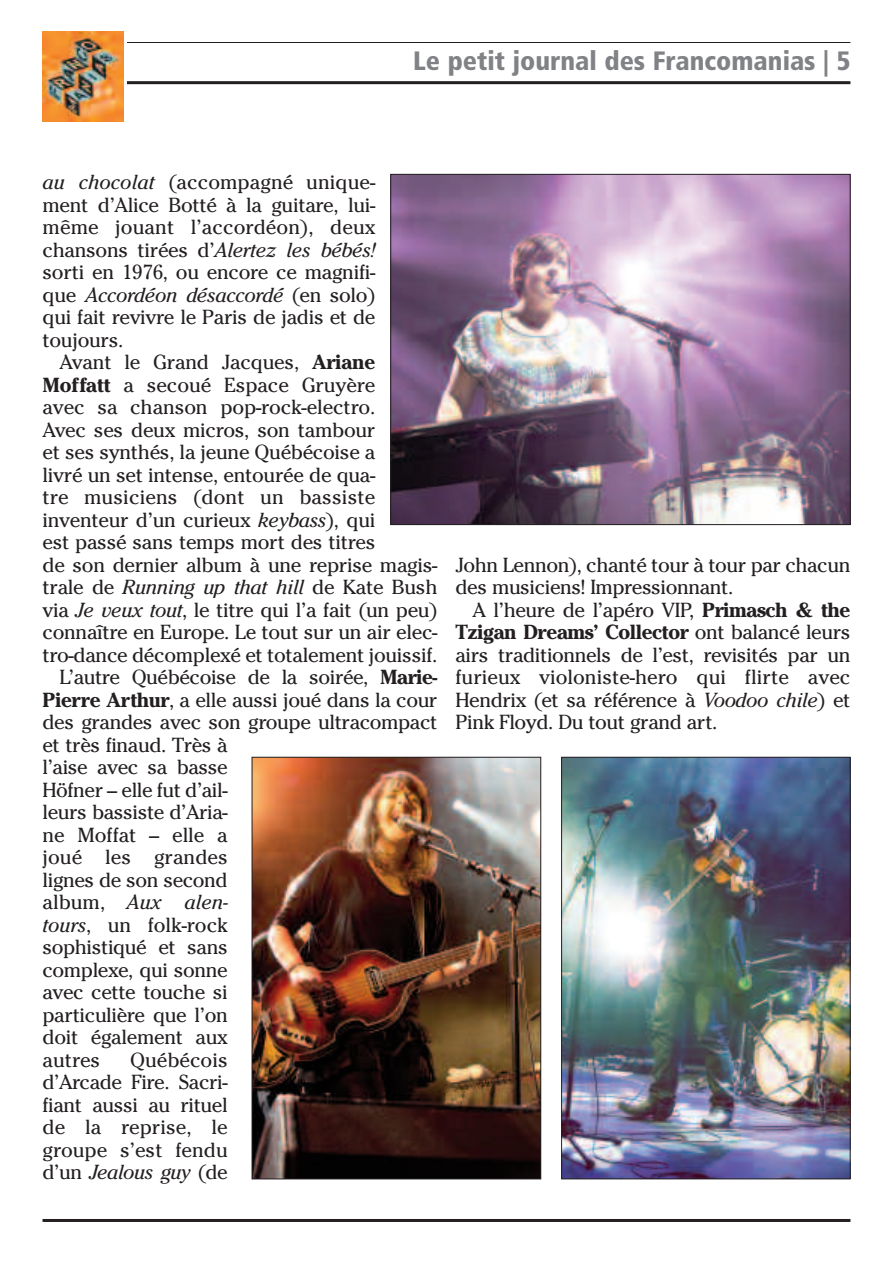
<style>
.page{position:relative;width:893px;height:1263px;background:#fff}
.page>*{position:absolute;margin:0;border:0;box-sizing:border-box;transform-origin:0 0}
.t1{font:900 condensed 26.55px "Frutiger";color:#808285}
.t2{font:20.25px/22.5px "Cheltenham";letter-spacing:-.015em;color:#231f20;text-align:justify}
.t3{font:20.25px "Cheltenham";letter-spacing:.005em;color:#231f20}
.t4{font:italic 20.25px "Cheltenham";color:#231f20}
.s1{font-style:italic}
.s2{font-weight:700}
.s3{font-style:normal}
</style>
<div class="page">
<hr style="left:45px;top:42px;width:805px;height:1px;background:#231f20">
<hr style="left:45px;top:81px;width:805px;height:3px;background:#231f20">
<hr style="left:43px;top:1219px;width:807px;height:3px;background:#231f20">
<div style="left:43px;top:30px;width:84px;height:96px;background:linear-gradient(to right,#fff,#fff)"></div>
<img style="left:43px;top:31px;width:81px;height:90px">
<img style="left:563px;top:759px;width:285px;height:418px">
<div style="left:561px;top:757px;width:289px;height:422px;border:1px solid #231f20"></div>
<img style="left:392px;top:176px;width:456px;height:347px">
<img style="left:254px;top:759px;width:285px;height:418px">
<div style="left:252px;top:757px;width:289px;height:422px;border:1px solid #231f20"></div>
<h1 class="t1" style="left:413px;top:50px;width:439px">Le petit journal des Francomanias | 5</h1>
<p class="t2" style="left:43px;top:171px;width:334px"><span class="s1">au chocolat</span> (accompagné unique&shy;ment d’Alice Botté à la guitare, lui&shy;même jouant l’accordéon), deux chansons tirées d’<span class="s1">Alertez les bébés! </span>sorti en 1976, ou encore ce magnifi&shy;que <span class="s1">Accordéon désaccordé</span> (en solo) qui fait revivre le Paris de jadis et de toujours.</p>
<p class="t2" style="left:60px;top:351px;width:317px">Avant le Grand Jacques, <span class="s2">Ariane</span></p>
<p class="t2" style="left:43px;top:373px;width:334px"><span class="s2">Moffatt</span> a secoué Espace Gruyère</p>
<p class="t2" style="left:43px;top:396px;width:334px">avec sa chanson pop-rock-electro.</p>
<p class="t2" style="left:43px;top:418px;width:334px">Avec ses deux micros, son tambour</p>
<p class="t2" style="left:43px;top:441px;width:334px">et ses synthés, la jeune Québécoise a</p>
<p class="t2" style="left:43px;top:463px;width:334px">livré un set intense, entourée de qua-</p>
<p class="t3" style="left:43px;top:485px;width:334px">tre musiciens (dont un bassiste</p>
<p class="t2" style="left:43px;top:508px;width:334px">inventeur d’un curieux <span class="s1">keybass</span>), qui</p>
<p class="t2" style="left:43px;top:531px;width:334px">est passé sans temps mort des titres</p>
<p class="t2" style="left:43px;top:553px;width:396px">de son dernier album à une reprise magis-</p>
<p class="t2" style="left:43px;top:576px;width:396px">trale de <span class="s1">Running up that hill</span> de Kate Bush</p>
<p class="t2" style="left:43px;top:598px;width:396px">via <span class="s1">Je veux tout</span>, le titre qui l’a fait (un peu)</p>
<p class="t2" style="left:43px;top:621px;width:396px">connaître en Europe. Le tout sur un air elec-</p>
<p class="t2" style="left:43px;top:643px;width:396px">tro-dance décomplexé et totalement jouissif.</p>
<p class="t2" style="left:60px;top:666px;width:379px">L’autre Québécoise de la soirée, <span class="s2">Marie-</span></p>
<p class="t2" style="left:43px;top:688px;width:396px"><span class="s2">Pierre Arthur</span>, a elle aussi joué dans la cour</p>
<p class="t2" style="left:43px;top:711px;width:396px">des grandes avec son groupe ultracompact</p>
<p class="t2" style="left:43px;top:733px;width:187px">et très finaud. Très à</p>
<p class="t2" style="left:43px;top:756px;width:187px">l’aise avec sa basse</p>
<p class="t2" style="left:43px;top:778px;width:187px">Höfner – elle fut d’ail-</p>
<p class="t2" style="left:43px;top:801px;width:187px">leurs bassiste d’Aria-</p>
<p class="t2" style="left:43px;top:823px;width:187px">ne Moffat – elle a</p>
<p class="t2" style="left:43px;top:846px;width:187px">joué les grandes</p>
<p class="t2" style="left:43px;top:868px;width:187px">lignes de son second</p>
<p class="t4" style="left:43px;top:895px;width:187px"><span class="s3">album,</span> Aux alen-</p>
<p class="t2" style="left:43px;top:913px;width:187px"><span class="s1">tours</span>, un folk-rock</p>
<p class="t2" style="left:43px;top:936px;width:187px">sophistiqué et sans</p>
<p class="t2" style="left:43px;top:958px;width:187px">complexe, qui sonne</p>
<p class="t2" style="left:43px;top:981px;width:187px">avec cette touche si</p>
<p class="t2" style="left:43px;top:1003px;width:187px">particulière que l’on</p>
<p class="t2" style="left:43px;top:1026px;width:187px">doit également aux</p>
<p class="t2" style="left:43px;top:1048px;width:59px">autres</p>
<p class="t2" style="left:43px;top:1048px;width:187px;text-indent:88px">Québécois d’Arcade Fire. Sacri&shy;fiant aussi au rituel de la reprise, le groupe s’est fendu d’un <span class="s1">Jealous guy</span> (de</p>
<p class="t2" style="left:455px;top:553px;width:396px">John Lennon), chanté tour à tour par chacun des musiciens! Impressionnant.</p>
<p class="t2" style="left:455px;top:598px;width:396px;text-indent:17px">A l’heure de l’apéro VIP, <span class="s2">Primasch &amp; the Tzigan Dreams’ Collector</span> ont balancé leurs airs traditionnels de l’est, revisités par un furieux violoniste-hero qui flirte avec Hendrix (et sa référence à <span class="s1">Voodoo chile</span>) et Pink Floyd. Du tout grand art.</p>
</div>
